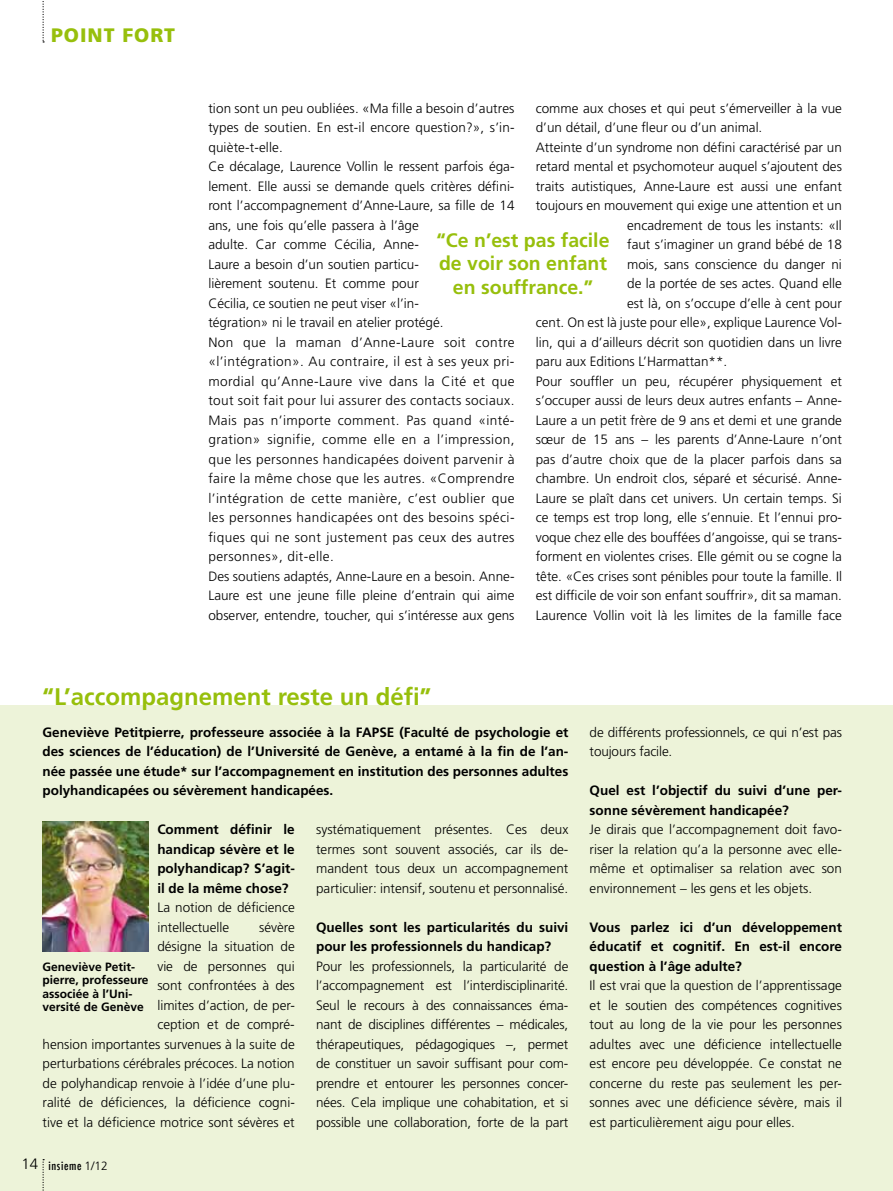
<style>
.page{position:relative;width:893px;height:1191px;background:#fff}
.page>*{position:absolute;margin:0;border:0;box-sizing:border-box;transform-origin:0 0}
.t1{font:700 24px "Frutiger LT Std";color:#97bf0c}
.t2{font:700 19.5px/23.4px "Frutiger LT Std";color:#97bf0c;text-align:center}
.t3{font:900 19.5px "Frutiger LT Std";letter-spacing:.05em;color:#97bf0c}
.t4{font:300 13.5px/19.5px "Frutiger LT Std";color:#000;text-align:justify}
.t5{font:700 13.5px/19.5px "Frutiger LT Std";color:#000;text-align:justify}
.t6{font:700 12px/13.5px "Frutiger LT Std";color:#000}
.t7{font:500 condensed 12px "Futura";letter-spacing:.05em;color:#000}
.s1{font-family:"Frutiger LT Std";font-weight:300;font-stretch:normal;font-size:15px}
.s2{font-family:"Frutiger LT Std";font-weight:300;font-stretch:normal}
</style>
<div class="page">
<div style="left:0;top:705px;width:893px;height:486px;background:#edf3d9"></div>
<svg style="left:43px;top:1px;width:1px;height:42px"></svg>
<img style="left:43px;top:821px;width:106px;height:130px">
<svg style="left:43px;top:1159px;width:1px;height:32px"></svg>
<h2 class="t3" style="left:51px;top:23px;width:125px">POINT FORT</h2>
<p class="t4" style="left:208px;top:98px;width:308px;text-align:left">tion sont un peu oubliées. «Ma fille a besoin d’autres types de soutien. En est-il encore question?», s’in&shy;quiète-t-elle.<br>Ce décalage, Laurence Vollin le ressent parfois éga&shy;lement. Elle aussi se demande quels critères défini&shy;ront l’accompagnement d’Anne-Laure, sa fille de 14 ans, une fois qu’elle passera à l’âge<br>adulte. Car comme Cécilia, Anne-<br>Laure a besoin d’un soutien particu-<br>lièrement soutenu. Et comme pour<br>Cécilia, ce soutien ne peut viser «l’in-<br>tégration» ni le travail en atelier protégé.<br>Non que la maman d’Anne-Laure soit contre «l’intégration». Au contraire, il est à ses yeux pri&shy;mordial qu’Anne-Laure vive dans la Cité et que tout soit fait pour lui assurer des contacts sociaux.<br>Mais pas n’importe comment. Pas quand «inté&shy;gration» signifie, comme elle en a l’impression, que les personnes handicapées doivent parvenir à faire la même chose que les autres. «Comprendre l’intégration de cette manière, c’est oublier que les personnes handicapées ont des besoins spéci&shy;fiques qui ne sont justement pas ceux des autres personnes», dit-elle.<br>Des soutiens adaptés, Anne-Laure en a besoin. Anne-Laure est une jeune fille pleine d’entrain qui aime observer, entendre, toucher, qui s’intéresse aux gens</p>
<p class="t4" style="left:536px;top:98px;width:308px">comme aux choses et qui peut s’émerveiller à la vue</p>
<p class="t4" style="left:536px;top:118px;width:228px">d’un détail, d’une fleur ou d’un animal.</p>
<p class="t4" style="left:536px;top:137px;width:308px">Atteinte d’un syndrome non défini caractérisé par un</p>
<p class="t4" style="left:536px;top:157px;width:308px">retard mental et psychomoteur auquel s’ajoutent des</p>
<p class="t4" style="left:536px;top:176px;width:308px">traits autistiques, Anne-Laure est aussi une enfant</p>
<p class="t4" style="left:536px;top:196px;width:308px">toujours en mouvement qui exige une attention et un</p>
<p class="t4" style="left:627px;top:215px;width:216px">encadrement de tous les instants: «Il</p>
<p class="t4" style="left:627px;top:235px;width:216px">faut s’imaginer un grand bébé de 18</p>
<p class="t4" style="left:627px;top:254px;width:216px">mois, sans conscience du danger ni</p>
<p class="t4" style="left:627px;top:274px;width:216px">de la portée de ses actes. Quand elle</p>
<p class="t4" style="left:627px;top:293px;width:216px">est là, on s’occupe d’elle à cent pour</p>
<p class="t4" style="left:536px;top:313px;width:308px">cent. On est là juste pour elle», explique Laurence Vol-</p>
<p class="t4" style="left:536px;top:332px;width:308px">lin, qui a d’ailleurs décrit son quotidien dans un livre</p>
<p class="t4" style="left:536px;top:352px;width:193px">paru aux Editions L’Harmattan**.</p>
<p class="t4" style="left:536px;top:371px;width:308px">Pour souffler un peu, récupérer physiquement et</p>
<p class="t4" style="left:536px;top:391px;width:308px">s’occuper aussi de leurs deux autres enfants – Anne-</p>
<p class="t4" style="left:536px;top:410px;width:308px">Laure a un petit frère de 9 ans et demi et une grande</p>
<p class="t4" style="left:536px;top:430px;width:308px">sœur de 15 ans – les parents d’Anne-Laure n’ont</p>
<p class="t4" style="left:536px;top:449px;width:308px">pas d’autre choix que de la placer parfois dans sa</p>
<p class="t4" style="left:536px;top:469px;width:308px">chambre. Un endroit clos, séparé et sécurisé. Anne-</p>
<p class="t4" style="left:536px;top:488px;width:308px">Laure se plaît dans cet univers. Un certain temps. Si</p>
<p class="t4" style="left:536px;top:508px;width:308px">ce temps est trop long, elle s’ennuie. Et l’ennui pro-</p>
<p class="t4" style="left:536px;top:527px;width:308px">voque chez elle des bouffées d’angoisse, qui se trans-</p>
<p class="t4" style="left:536px;top:547px;width:308px">forment en violentes crises. Elle gémit ou se cogne la</p>
<p class="t4" style="left:536px;top:566px;width:308px">tête. «Ces crises sont pénibles pour toute la famille. Il</p>
<p class="t4" style="left:536px;top:586px;width:308px">est difficile de voir son enfant souffrir», dit sa maman.</p>
<p class="t4" style="left:536px;top:605px;width:308px">Laurence Vollin voit là les limites de la famille face</p>
<h2 class="t2" style="left:436px;top:228px;width:175px">“Ce n’est pas facile de voir son enfant en souffrance.”</h2>
<h1 class="t1" style="left:43px;top:682px;width:390px">“L’accompagnement reste un défi”</h1>
<p class="t5" style="left:43px;top:722px;width:527px">Geneviève Petitpierre, professeure associée à la FAPSE (Faculté de psychologie et des sciences de l’éducation) de l’Université de Genève, a entamé à la fin de l’an&shy;née passée une étude* sur l’accompagnement en institution des personnes adultes polyhandicapées ou sévèrement handicapées.</p>
<p class="t5" style="left:157px;top:820px;width:139px">Comment définir le handicap sévère et le polyhandicap? S’agit&shy;il de la même chose?</p>
<p class="t4" style="left:157px;top:898px;width:139px">La notion de déficience intellectuelle</p>
<p class="t4" style="left:316px;top:820px;width:254px">systématiquement présentes. Ces deux termes sont souvent associés, car ils de&shy;mandent tous deux un accompagnement particulier: intensif, soutenu et personnalisé.</p>
<p class="t5" style="left:316px;top:917px;width:254px">Quelles sont les particularités du suivi pour les professionnels du handicap?</p>
<p class="t4" style="left:316px;top:956px;width:254px">Pour les professionnels, la particularité de l’accompagnement est l’interdisciplinarité.<br>Seul le recours à des connaissances éma&shy;nant de disciplines différentes – médicales, thérapeutiques, pédagogiques –, permet de constituer un savoir suffisant pour com&shy;prendre et entourer les personnes concer&shy;nées. Cela implique une cohabitation, et si possible une collaboration, forte de la part</p>
<p class="t4" style="left:43px;top:917px;width:254px;text-align:right">sévère<br>désigne la situation de<br>vie de personnes qui<br>sont confrontées à des<br>limites d’action, de per-<br>ception et de compré-<br>hension importantes survenues à la suite de perturbations cérébrales précoces. La notion de polyhandicap renvoie à l’idée d’une plu&shy;ralité de déficiences, la déficience cogni&shy;tive et la déficience motrice sont sévères et</p>
<p class="t6" style="left:43px;top:959px;width:108px">Geneviève Petit&shy;pierre, professeure associée à l’Uni&shy;versité de Genève</p>
<p class="t7" style="left:22px;top:1157px;width:88px"><span class="s1">14</span> insieme <span class="s2">1/12</span></p>
<p class="t4" style="left:590px;top:722px;width:254px">de différents professionnels, ce qui n’est pas toujours facile.</p>
<p class="t5" style="left:590px;top:781px;width:254px">Quel est l’objectif du suivi d’une per&shy;sonne sévèrement handicapée?</p>
<p class="t4" style="left:590px;top:820px;width:254px">Je dirais que l’accompagnement doit favo&shy;riser la relation qu’a la personne avec elle&shy;même et optimaliser sa relation avec son environnement – les gens et les objets.</p>
<p class="t5" style="left:590px;top:917px;width:254px">Vous parlez ici d’un développement éducatif et cognitif. En est-il encore question à l’âge adulte?</p>
<p class="t4" style="left:590px;top:976px;width:254px">Il est vrai que la question de l’apprentissage et le soutien des compétences cognitives tout au long de la vie pour les personnes adultes avec une déficience intellectuelle est encore peu développée. Ce constat ne concerne du reste pas seulement les per&shy;sonnes avec une déficience sévère, mais il est particulièrement aigu pour elles.</p>
</div>
